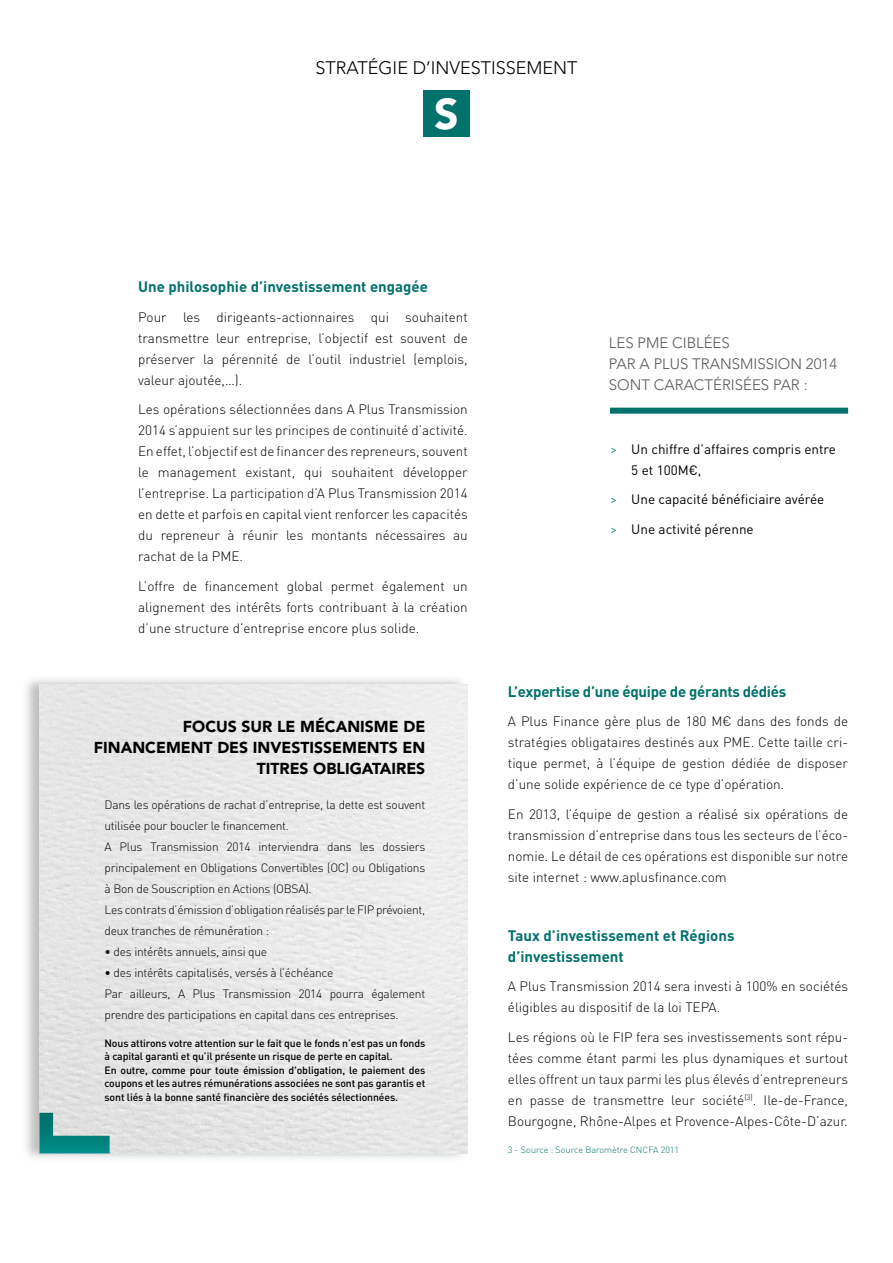
<style>
.page{position:relative;width:893px;height:1263px;background:#fff}
.page>*{position:absolute;margin:0;border:0;box-sizing:border-box;transform-origin:0 0}
.t1{font:900 42.9px "Avenir";color:#fff}
.t2{font:300 18px "Avenir";color:#000}
.t3{font:900 15.75px/21px "Avenir";color:#000;text-align:right}
.t4{font:700 15px/21px "DIN";color:#00716b}
.t5{font:300 15px/21px "Avenir";color:#58585a}
.t6{font:700 15px "DIN";letter-spacing:-.02em;color:#00716b}
.t7{font:300 13.5px/21px "DIN Pro";color:#000;text-align:justify}
.t8{font:300 13.5px/21px "DIN";color:#000;text-align:justify}
.t9{font:13.5px/21px "DIN Pro";color:#000}
.t10{font:300 12px/21px "DIN Pro";letter-spacing:-.02em;color:#000}
.t11{font:500 10.5px/13.5px "DIN";letter-spacing:-.01em;color:#000}
.t12{font:300 9px "DIN";color:#00716b}
.s1{color:#2e8784}
</style>
<div class="page">
<div style="left:423px;top:91px;width:47px;height:46px;background:#00716b"></div>
<div style="left:610px;top:408px;width:238px;height:6px;background:#00716b"></div>
<div style="left:22px;top:675px;width:447px;height:488px;background:#646666;opacity:.42"></div>
<img style="left:39px;top:684px;width:429px;height:469px">
<svg style="left:39px;top:1113px;width:71px;height:40px"></svg>
<h2 class="t2" style="left:315px;top:57px;width:263px">STRATÉGIE D’INVESTISSEMENT</h2>
<h1 class="t1" style="left:434px;top:88px;width:26px">S</h1>
<p class="t4" style="left:138px;top:276px;width:291px">Une philosophie d’investissement engagée</p>
<p class="t8" style="left:138px;top:306px;width:331px">Pour les dirigeants-actionnaires qui souhaitent transmettre leur entreprise, l’objectif est souvent de préserver la pérennité de l’outil industriel (emplois, valeur ajoutée,…).</p>
<p class="t8" style="left:138px;top:399px;width:331px">Les opérations sélectionnées dans A Plus Transmission 2014 s’appuient sur les principes de continuité d’activité.<br>En effet, l’objectif est de financer des repreneurs, souvent le management existant, qui souhaitent développer l’entreprise. La participation d’A Plus Transmission 2014 en dette et parfois en capital vient renforcer les capacités du repreneur à réunir les montants nécessaires au rachat de la PME.</p>
<p class="t8" style="left:138px;top:575px;width:331px">L’offre de financement global permet également un alignement des intérêts forts contribuant à la création d’une structure d’entreprise encore plus solide.</p>
<p class="t5" style="left:609px;top:333px;width:230px;text-indent:63px">CIBLÉES<br>PAR A PLUS TRANSMISSION 2014<br>SONT CARACTÉRISÉES PAR :</p>
<p class="t5" style="left:609px;top:333px;width:40px">LES PME</p>
<p class="t9" style="left:631px;top:438px;width:206px;text-indent:-21px"><span class="s1">&gt;</span> Un chiffre d’affaires compris entre<br>5 et 100M€,</p>
<p class="t9" style="left:610px;top:484px;width:216px;line-height:29.5px"><span class="s1">&gt;</span> Une capacité bénéficiaire avérée <span class="s1">&gt;</span> Une activité pérenne</p>
<p class="t3" style="left:94px;top:716px;width:333px">FOCUS SUR LE MÉCANISME DE<br>FINANCEMENT DES INVESTISSEMENTS EN<br>TITRES OBLIGATAIRES</p>
<p class="t10" style="left:104px;top:794px;width:322px">Dans les opérations de rachat d’entreprise, la dette est souvent utilisée pour boucler le financement.<br>A Plus Transmission 2014 interviendra dans les dossiers principalement en Obligations Convertibles (OC) ou Obligations à Bon de Souscription en Actions (OBSA).<br>Les contrats d’émission d’obligation réalisés par le FIP prévoient, deux tranches de rémunération :</p>
<p class="t10" style="left:104px;top:941px;width:164px">• des intérêts annuels, ainsi que</p>
<p class="t10" style="left:104px;top:962px;width:322px">• des intérêts capitalisés, versés à l’échéance<br>Par ailleurs, A Plus Transmission 2014 pourra également prendre des participations en capital dans ces entreprises.</p>
<p class="t11" style="left:104px;top:1036px;width:322px">N ous attirons votre attention sur le fait que le fonds n’est pas un fonds à capital garanti et qu’il présente un risque de perte en capital.<br>En outre, comme pour toute émission d'obligation, le paiement des coupons et les autres rémunérations associées ne sont pas garantis et sont liés à la bonne santé financière des sociétés sélectionnées.</p>
<p class="t6" style="left:508px;top:681px;width:280px">L’expertise d’une équipe de gérants dédiés</p>
<p class="t7" style="left:508px;top:710px;width:342px">A Plus Finance gère plus de 180 M€ dans des fonds de stratégies obligataires destinés aux PME. Cette taille cri&shy;tique permet, à l’équipe de gestion dédiée de disposer d’une solide expérience de ce type d’opération.</p>
<p class="t7" style="left:508px;top:803px;width:342px">En 2013, l’équipe de gestion a réalisé six opérations de transmission d’entreprise dans tous les secteurs de l’éco&shy;nomie. Le détail de ces opérations est disponible sur notre site internet : www.aplusfinance.com</p>
<p class="t4" style="left:508px;top:924px;width:228px">Taux d’investissement et Régions d’investissement</p>
<p class="t7" style="left:508px;top:975px;width:342px">A Plus Transmission 2014 sera investi à 100% en sociétés éligibles au dispositif de la loi TEPA.</p>
<p class="t7" style="left:508px;top:1026px;width:342px">Les régions où le FIP fera ses investissements sont répu&shy;tées comme étant parmi les plus dynamiques et surtout elles offrent un taux parmi les plus élevés d’entrepreneurs en passe de transmettre leur société<sup>(3)</sup>. Ile-de-France, Bourgogne, Rhône-Alpes et Provence-Alpes-Côte-D’azur.</p>
<p class="t12" style="left:508px;top:1145px;width:173px">3 - Source : Source Baromètre CNCFA 2011</p>
</div>
